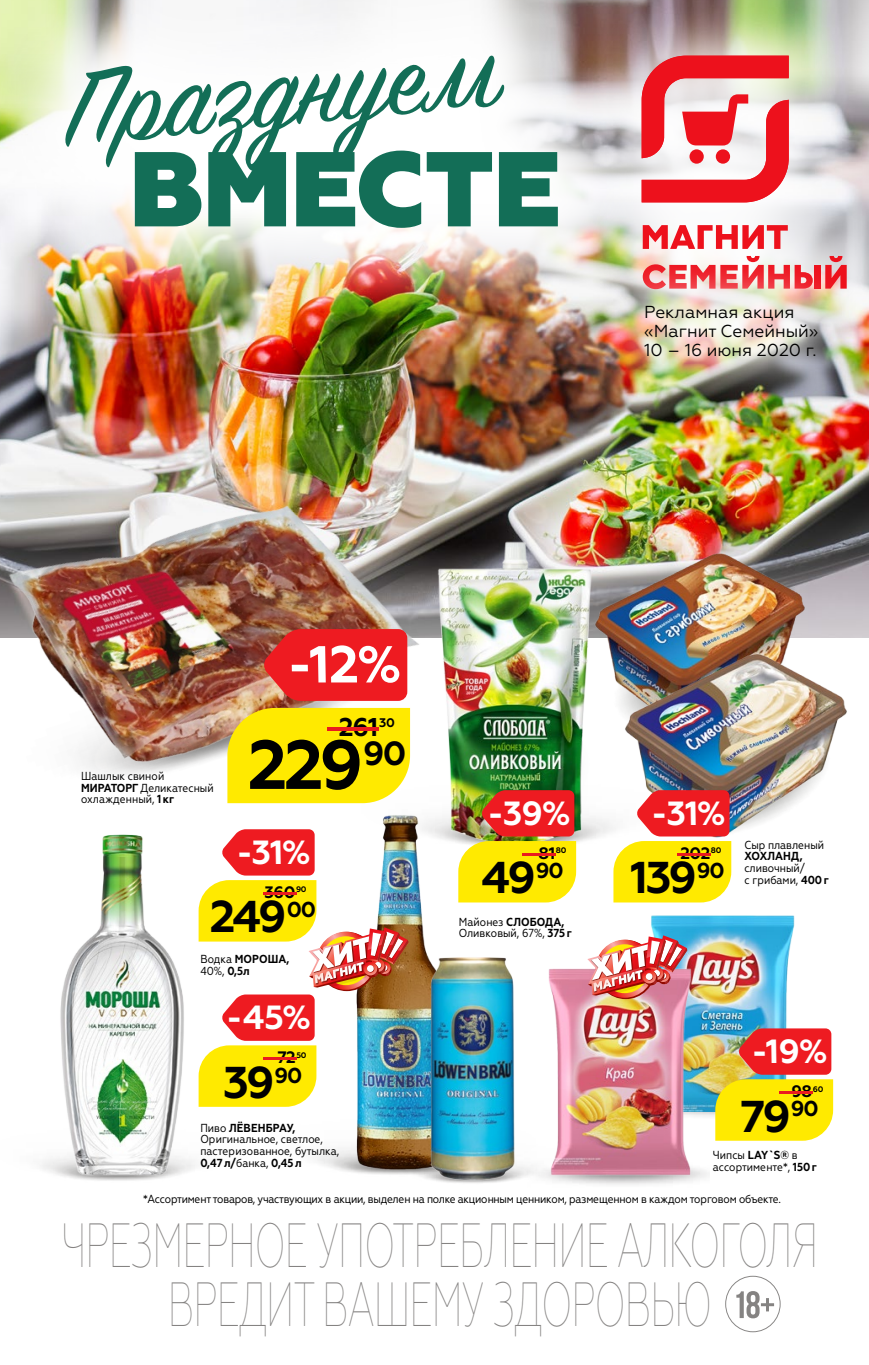
<style>
.page{position:relative;width:869px;height:1365px;background:#fff}
.page>*{position:absolute;margin:0;border:0;box-sizing:border-box;transform-origin:0 0}
.t1{font:700 68.95px "Geometria";color:#000}
.t2{font:100 62.3px/59.9px "Geometria Narrow";letter-spacing:-.02em;color:#858382;text-align:center;scale:.69 1}
.t3{font:700 51.98px "Geometria";color:#fff}
.t4{font:700 44.45px "Geometria";letter-spacing:-.065em;color:#000}
.t5{font:700 33.43px "Geometria";color:#fff}
.t6{font:700 25.72px "Geometria";color:#000}
.t7{font:17.32px/19.2px "Geometria";color:#000}
.t8{font:700 16.62px "Geometria";letter-spacing:-.03em;color:#000}
.t9{font:700 12.42px "Geometria";color:#000}
.t10{font:11.55px/11.5px "Geometria Narrow";color:#000}
.t11{font:11.55px "Geometria Narrow";letter-spacing:-.02em;color:#000}
.t12{font:700 11.55px/11.5px "Geometria Narrow";letter-spacing:.01em;color:#000}
.t13{font:700 8.05px "Geometria";letter-spacing:-.03em;color:#000}
.s1{font-weight:700}
.s2{font-size:25.72px;color:#ea1a1f}
.s3{color:#ea1a1f}
.s4{font-weight:400}
.s5{font-size:16.62px;color:#ea1a1f}
</style>
<div class="page">
<img style="left:0;top:316px;width:868px;height:321px">
<img style="left:0;top:0;width:583px;height:316px">
<svg style="left:65px;top:56px;width:439px;height:115px"></svg>
<svg style="left:135px;top:150px;width:422px;height:78px"></svg>
<img style="left:583px;top:0;width:285px;height:346px">
<svg style="left:642px;top:225px;width:145px;height:24px"></svg>
<svg style="left:641px;top:56px;width:147px;height:146px"></svg>
<div style="left:715px;top:149px;width:14px;height:15px;background:#ed111c;border-radius:50%"></div>
<div style="left:689px;top:149px;width:14px;height:15px;background:#ed111c;border-radius:50%"></div>
<img style="left:593px;top:255px;width:273px;height:153px">
<img style="left:469px;top:534px;width:133px;height:306px">
<img style="left:469px;top:556px;width:19px;height:234px">
<img style="left:0;top:378px;width:469px;height:425px">
<svg style="left:725px;top:1275px;width:55px;height:56px"></svg>
<img style="left:651px;top:915px;width:144px;height:113px">
<img style="left:570px;top:578px;width:268px;height:198px">
<img style="left:589px;top:524px;width:221px;height:221px">
<img style="left:587px;top:968px;width:136px;height:208px">
<img style="left:47px;top:834px;width:144px;height:347px">
<img style="left:602px;top:677px;width:130px;height:199px">
<img style="left:619px;top:627px;width:233px;height:233px">
<img style="left:213px;top:803px;width:373px;height:370px">
<img style="left:355px;top:952px;width:232px;height:231px">
<svg style="left:613px;top:790px;width:118px;height:112px"></svg>
<img style="left:587px;top:935px;width:100px;height:61px">
<img style="left:458px;top:790px;width:118px;height:112px">
<svg style="left:715px;top:1028px;width:117px;height:112px;background:#eca526"></svg>
<svg style="left:198px;top:994px;width:118px;height:112px"></svg>
<img style="left:198px;top:829px;width:210px;height:159px">
<svg style="left:263px;top:629px;width:144px;height:71px;background:#e82427"></svg>
<div style="left:227px;top:708px;width:183px;height:95px;background:#ffea00"></div>
<p class="t7" style="left:643px;top:302px;width:176px">Рекламная акция «Магнит Семейный»<br>10 – 16 июня 2020 г.</p>
<p class="t3" style="left:287px;top:633px;width:116px">-12%</p>
<p class="t10" style="left:81px;top:770px;width:134px">Шашлык свиной<br><span class="s1">МИРАТОРГ</span> Деликатесный охлажденный, <span class="s1">1кг</span></p>
<p class="t6" style="left:338px;top:711px;width:41px">261</p>
<p class="t9" style="left:311px;top:715px;width:85px"><span class="s2">-</span>30</p>
<p class="t1" style="left:247px;top:723px;width:160px">229<sup>90</sup></p>
<p class="t5" style="left:236px;top:832px;width:76px">-31%</p>
<p class="t4" style="left:209px;top:890px;width:108px">249<sup>00</sup></p>
<p class="t8" style="left:252px;top:882px;width:55px"><span class="s3">-</span>360<sup>90</sup></p>
<p class="t12" style="left:200px;top:953px;width:90px"><span class="s4">Водка</span> МОРОША,<br><span class="s4">40%,</span> 0,5л</p>
<p class="t5" style="left:226px;top:997px;width:86px">-45%</p>
<p class="t4" style="left:223px;top:1055px;width:81px">39<sup>90</sup></p>
<p class="t8" style="left:277px;top:1047px;width:20px">72</p>
<p class="t13" style="left:252px;top:1049px;width:55px"><span class="s5">-</span>50</p>
<p class="t10" style="left:200px;top:1121px;width:140px">Пиво <span class="s1">ЛЁВЕНБРАУ,<br></span>Оригинальное, светлое, пастеризованное, бутылка,<br><span class="s1">0,47л/</span>банка, <span class="s1">0,45л</span></p>
<p class="t5" style="left:487px;top:793px;width:85px">-39%</p>
<p class="t4" style="left:481px;top:851px;width:83px">49<sup>90</sup></p>
<p class="t8" style="left:538px;top:843px;width:18px">81</p>
<p class="t13" style="left:512px;top:845px;width:55px"><span class="s5">-</span>80</p>
<p class="t10" style="left:458px;top:915px;width:114px">Майонез <span class="s1">СЛОБОДА,<br></span>Оливковый, 67%, <span class="s1">375г</span></p>
<p class="t5" style="left:651px;top:793px;width:76px">-31%</p>
<p class="t4" style="left:630px;top:851px;width:96px">139<sup>90</sup></p>
<p class="t8" style="left:680px;top:843px;width:31px">202</p>
<p class="t13" style="left:667px;top:845px;width:55px"><span class="s5">-</span>80</p>
<p class="t10" style="left:744px;top:838px;width:86px">Сыр плавленый<br><span class="s1">ХОХЛАНД, </span>сливочный/<br>с грибами, <span class="s1">400г</span></p>
<p class="t5" style="left:751px;top:1031px;width:78px">-19%</p>
<p class="t4" style="left:740px;top:1089px;width:80px">79<sup>90</sup></p>
<p class="t8" style="left:791px;top:1081px;width:22px">98</p>
<p class="t13" style="left:769px;top:1083px;width:55px"><span class="s5">-</span>60</p>
<p class="t10" style="left:712px;top:1149px;width:105px">Чипсы <span class="s1">LAY`S®</span> в ассортименте*, <span class="s1">150г</span></p>
<p class="t11" style="left:143px;top:1192px;width:639px">*Ассортимент товаров, участвующих в акции, выделен на полке акционным ценником, размещенном в каждом торговом объекте.</p>
<p class="t2" style="left:61px;top:1214px;width:1097px">ЧРЕЗМЕРНОЕ УПОТРЕБЛЕНИЕ АЛКОГОЛЯ<br>ВРЕДИТ ВАШЕМУ ЗДОРОВЬЮ</p>
</div>
